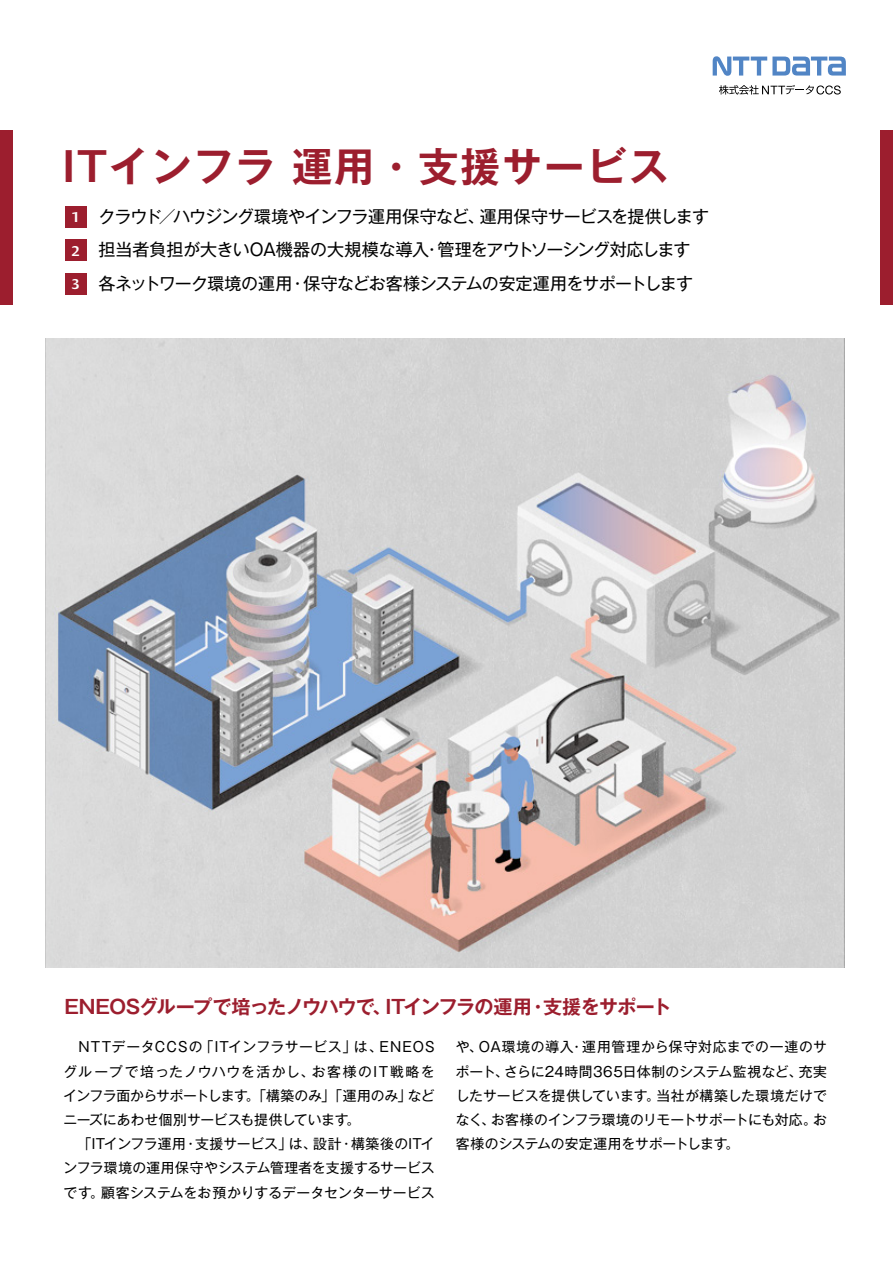
<style>
.page{position:relative;width:893px;height:1263px;background:#fff}
.page>*{position:absolute;margin:0;border:0;box-sizing:border-box;transform-origin:0 0}
.t1{font:700 40.35px "Gothic MB101 Pro De";letter-spacing:.04em;color:#9c1e2e}
.t2{font:700 19.2px "Gothic MB101 Pro De";letter-spacing:-.045em;color:#9c1e2e}
.t3{font:16.95px "Gothic MB101 Pro";letter-spacing:-.035em;color:#000}
.t4{font:16.95px/33.5px "Gothic MB101 Pro";letter-spacing:-.015em;color:#000}
.t5{font:16.95px "Gothic MB101 Pro";letter-spacing:-.08em;color:#000}
.t6{font:13.8px "Gothic MB101 Pro";letter-spacing:.01em;color:#000}
.t7{font:13.8px "Gothic MB101 Pro";letter-spacing:.045em;color:#000}
.t8{font:13.8px "Gothic MB101 Pro";letter-spacing:-.03em;color:#000}
.t9{font:13.8px/24.2px "Gothic MB101 Pro";letter-spacing:-.015em;color:#000}
.t10{font:13.8px "Gothic MB101 Pro";letter-spacing:.03em;color:#000}
.t11{font:13.8px "Gothic MB101 Pro";letter-spacing:.065em;color:#000}
.t12{font:13.8px "Gothic MB101 Pro";letter-spacing:-.05em;color:#000}
.t13{font:13.8px "Gothic MB101 Pro";letter-spacing:.075em;color:#000}
.t14{font:13.8px "Gothic MB101 Pro";letter-spacing:-.04em;color:#000}
.t15{font:13.8px "Gothic MB101 Pro";letter-spacing:.115em;color:#000}
.t16{font:500 13.8px "Darby Sans";color:#fff}
</style>
<div class="page">
<img style="left:46px;top:338px;width:799px;height:629px">
<svg style="left:713px;top:56px;width:133px;height:20px"></svg>
<svg style="left:719px;top:85px;width:122px;height:10px"></svg>
<div style="left:65px;top:206px;width:22px;height:22px;background:#9c1e2e"></div>
<div style="left:65px;top:240px;width:22px;height:21px;background:#9c1e2e"></div>
<div style="left:65px;top:273px;width:22px;height:22px;background:#9c1e2e"></div>
<div style="left:0;top:130px;width:13px;height:175px;background:#9c1e2e"></div>
<div style="left:880px;top:130px;width:13px;height:175px;background:#9c1e2e"></div>
<h1 class="t1" style="left:63px;top:133px;width:608px">ITインフラ運用・支援サービス</h1>
<p class="t16" style="left:72px;top:207px;width:10px">1</p>
<p class="t16" style="left:72px;top:240px;width:10px">2</p>
<p class="t16" style="left:72px;top:274px;width:10px">3</p>
<p class="t3" style="left:173px;top:202px;width:313px">ハウジング環境やインフラ運用保守など、</p>
<p class="t3" style="left:480px;top:202px;width:231px">運用保守サービスを提供します</p>
<p class="t3" style="left:159px;top:202px;width:19px">／</p>
<p class="t3" style="left:99px;top:202px;width:65px">クラウド</p>
<p class="t5" style="left:438px;top:236px;width:255px">管理をアウトソーシング対応します</p>
<p class="t4" style="left:303px;top:231px;width:391px;text-indent:-205px">担当者負担が大きいOA機器の大規模な導入<br>保守などお客様システムの安定運用をサポートします</p>
<p class="t3" style="left:424px;top:236px;width:19px">・</p>
<p class="t3" style="left:99px;top:269px;width:195px">各ネットワーク環境の運用</p>
<p class="t3" style="left:289px;top:269px;width:19px">・</p>
<h2 class="t2" style="left:64px;top:991px;width:329px">ENEOSグループで培ったノウハウで、</h2>
<h2 class="t2" style="left:543px;top:991px;width:130px">支援をサポート</h2>
<h2 class="t2" style="left:385px;top:991px;width:148px">ITインフラの運用</h2>
<h2 class="t2" style="left:528px;top:991px;width:21px">・</h2>
<p class="t10" style="left:200px;top:1036px;width:158px">「ITインフラサービス」</p>
<p class="t13" style="left:64px;top:1036px;width:140px">　NTTデータCCSの</p>
<p class="t6" style="left:380px;top:1036px;width:57px">ENEOS</p>
<p class="t6" style="left:354px;top:1036px;width:30px">は、</p>
<p class="t11" style="left:64px;top:1060px;width:252px">グループで培ったノウハウを活かし、</p>
<p class="t15" style="left:312px;top:1060px;width:125px">お客様のIT戦略を</p>
<p class="t6" style="left:408px;top:1084px;width:28px">など</p>
<p class="t6" style="left:246px;top:1084px;width:167px">。「構築のみ」「運用のみ」</p>
<p class="t12" style="left:64px;top:1084px;width:186px">インフラ面からサポートします</p>
<p class="t6" style="left:64px;top:1108px;width:298px">ニーズにあわせ個別サービスも提供しています。</p>
<p class="t6" style="left:195px;top:1132px;width:98px">支援サービス」</p>
<p class="t14" style="left:64px;top:1132px;width:124px">　「ITインフラ運用</p>
<p class="t6" style="left:64px;top:1157px;width:373px">ンフラ環境の運用保守やシステム管理者を支援するサービス</p>
<p class="t6" style="left:101px;top:1181px;width:335px">顧客システムをお預かりするデータセンターサービス</p>
<p class="t10" style="left:351px;top:1132px;width:85px">構築後のITイ</p>
<p class="t6" style="left:313px;top:1132px;width:42px">設計・</p>
<p class="t6" style="left:289px;top:1132px;width:29px">は、</p>
<p class="t6" style="left:184px;top:1132px;width:15px">・</p>
<p class="t6" style="left:64px;top:1181px;width:42px">です。</p>
<p class="t7" style="left:570px;top:1036px;width:259px">・運用管理から保守対応までの一連のサ</p>
<p class="t7" style="left:479px;top:1036px;width:96px">OA環境の導入</p>
<p class="t6" style="left:456px;top:1036px;width:28px">や、</p>
<p class="t6" style="left:504px;top:1060px;width:299px">さらに24時間365日体制のシステム監視など、</p>
<p class="t6" style="left:456px;top:1060px;width:54px">ポート、</p>
<p class="t6" style="left:799px;top:1060px;width:30px">充実</p>
<p class="t6" style="left:456px;top:1084px;width:205px">したサービスを提供しています。</p>
<p class="t7" style="left:656px;top:1084px;width:172px">当社が構築した環境だけで</p>
<p class="t9" style="left:456px;top:1106px;width:285px">なく、<br>客様のシステムの安定運用をサポートします。</p>
<p class="t8" style="left:491px;top:1108px;width:327px">お客様のインフラ環境のリモートサポートにも対応。</p>
<p class="t6" style="left:813px;top:1108px;width:15px">お</p>
</div>
